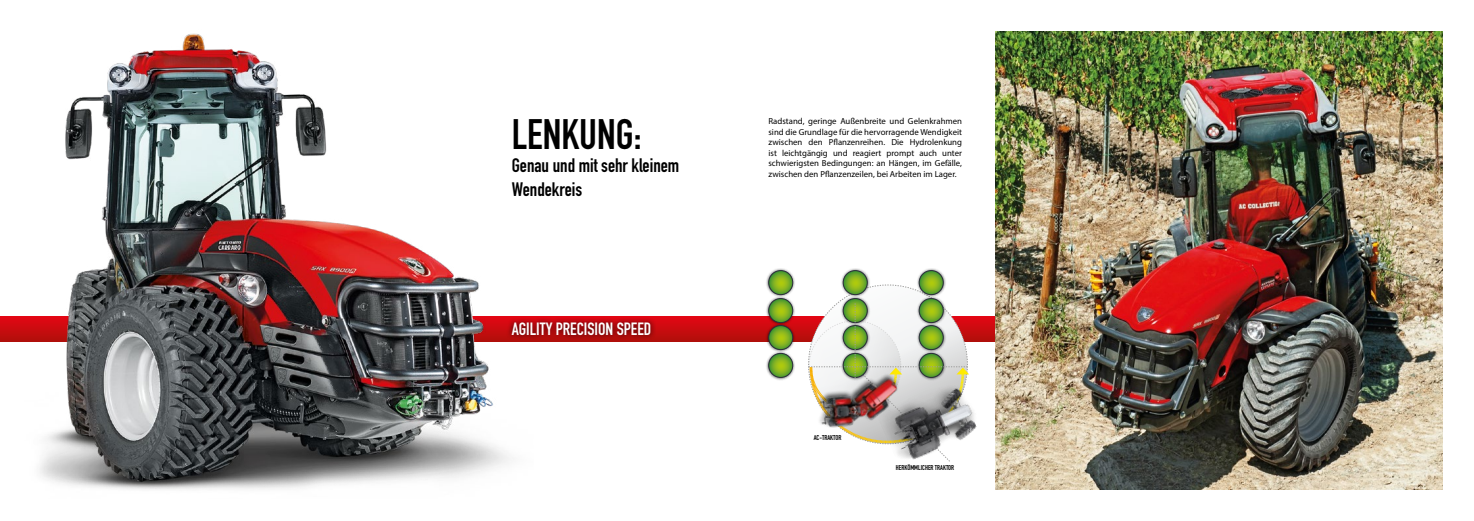
<style>
.page{position:relative;width:1474px;height:521px;background:#fff}
.page>*{position:absolute;margin:0;border:0;box-sizing:border-box;transform-origin:0 0}
.t1{font:42px "DIN Engschrift";color:#000}
.t2{font:19.25px/23.1px "DIN Engschrift";color:#000}
.t3{font:17.5px "DIN Engschrift";color:#fff}
.t4{font:8.75px/10.5px "Myriad Pro";color:#000;text-align:justify}
.t5{font:7px "DIN Engschrift";color:#000}
</style>
<div class="page">
<div style="left:0;top:317px;width:1022px;height:24px;background:linear-gradient(to bottom,#e20714,#b40f0b)"></div>
<div style="left:506px;top:317px;width:149px;height:23px;background:#000;opacity:.75"></div>
<img style="left:24px;top:33px;width:509px;height:457px">
<img style="left:995px;top:32px;width:447px;height:457px">
<img style="left:969px;top:367px;width:28px;height:122px">
<div style="left:840px;top:268px;width:30px;height:112px;background:#000;opacity:.75"></div>
<svg style="left:843px;top:271px;width:24px;height:24px"></svg>
<div style="left:843px;top:270px;width:24px;height:25px;border:1px solid #2c2e3a;border-radius:50%"></div>
<div style="left:916px;top:268px;width:30px;height:112px;background:#000;opacity:.75"></div>
<svg style="left:919px;top:271px;width:24px;height:24px"></svg>
<div style="left:919px;top:270px;width:24px;height:25px;border:1px solid #2c2e3a;border-radius:50%"></div>
<div style="left:765px;top:268px;width:30px;height:112px;background:#000;opacity:.75"></div>
<svg style="left:768px;top:353px;width:24px;height:24px"></svg>
<div style="left:768px;top:353px;width:25px;height:25px;border:1px solid #2c2e3a;border-radius:50%"></div>
<svg style="left:768px;top:325px;width:24px;height:25px"></svg>
<div style="left:768px;top:325px;width:25px;height:25px;border:1px solid #2c2e3a;border-radius:50%"></div>
<svg style="left:768px;top:298px;width:24px;height:25px"></svg>
<div style="left:768px;top:298px;width:25px;height:25px;border:1px solid #2c2e3a;border-radius:50%"></div>
<svg style="left:768px;top:271px;width:24px;height:24px"></svg>
<div style="left:768px;top:270px;width:25px;height:25px;border:1px solid #2c2e3a;border-radius:50%"></div>
<svg style="left:808px;top:285px;width:161px;height:177px"></svg>
<img style="left:810px;top:369px;width:102px;height:73px">
<h1 class="t1" style="left:511px;top:110px;width:131px">LENKUNG:</h1>
<h2 class="t2" style="left:511px;top:154px;width:169px">Genau und mit sehr kleinem<br>Wendekreis</h2>
<h3 class="t3" style="left:511px;top:319px;width:141px">AGILITY PRECISION SPEED</h3>
<p class="t4" style="left:768px;top:116px;width:195px">Radstand, geringe Außenbreite und Gelenkrahmen sind die Grundlage für die hervorragende Wendigkeit zwischen den Pflanzenreihen. Die Hydrolenkung ist leichtgängig und reagiert prompt auch unter schwierigsten Bedingungen: an Hängen, im Gefälle, zwischen den Pflanzenzeilen, bei Arbeiten im Lager.</p>
<p class="t5" style="left:813px;top:434px;width:29px">AC-TRAKTOR</p>
<p class="t5" style="left:895px;top:464px;width:60px">HERKÖMMLICHER TRAKTOR</p>
</div>
